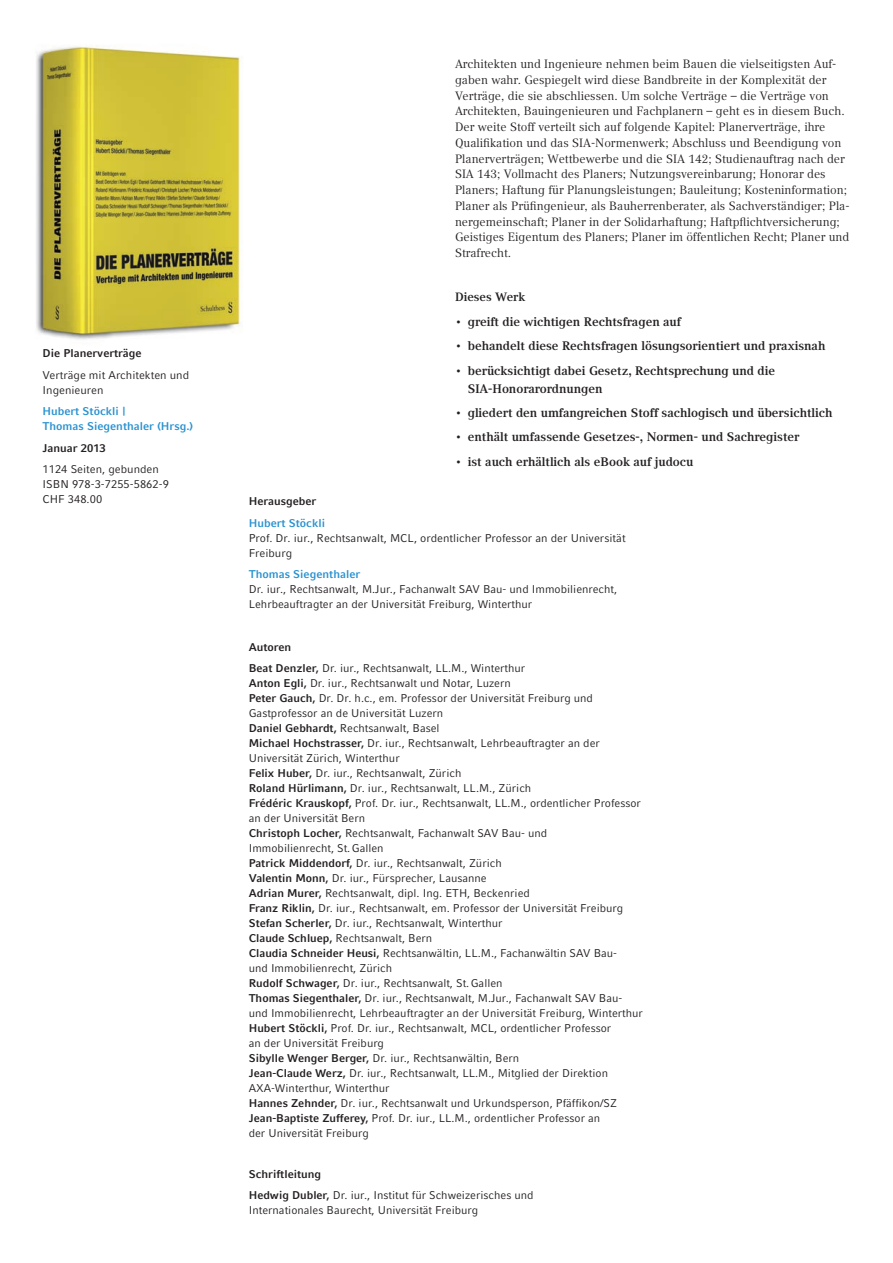
<style>
.page{position:relative;width:893px;height:1263px;background:#fff}
.page>*{position:absolute;margin:0;border:0;box-sizing:border-box;transform-origin:0 0}
.t1{font:700 12.3px/18px "Compatil Text LT";color:#231f20}
.t2{font:12px/15.8px "Compatil Text LT";color:#231f20}
.t3{font:700 12px "Compatil Text LT";color:#231f20}
.t4{font:11.25px/15px "Compatil Fact LT";color:#231f20}
.t5{font:700 11.25px/15px "Compatil Fact LT";color:#2a92d0}
.t6{font:700 11.25px "Compatil Fact LT";color:#231f20}
.s1{font-weight:700}
</style>
<div class="page">
<img style="left:36px;top:45px;width:205px;height:295px">
<p class="t6" style="left:43px;top:347px;width:101px">Die Planerverträge</p>
<p class="t4" style="left:43px;top:367px;width:148px">Verträge mit Architekten und<br>Ingenieuren</p>
<p class="t5" style="left:43px;top:404px;width:152px">Hubert Stöckli |<br>Thomas Siegenthaler (Hrsg.)</p>
<p class="t6" style="left:43px;top:441px;width:65px">Januar 2013</p>
<p class="t4" style="left:43px;top:461px;width:128px">1124 Seiten, gebunden<br>ISBN 978-3-7255-5862-9<br>CHF 348.00</p>
<p class="t2" style="left:455px;top:56px;width:396px">Architekten und Ingenieure nehmen beim Bauen die vielseitigsten Auf&shy;gaben wahr. Gespiegelt wird diese Bandbreite in der Komplexität der Verträge, die sie abschliessen. Um solche Verträge – die Verträge von Architekten, Bauingenieuren und Fachplanern – geht es in diesem Buch.<br>Der weite Stoff verteilt sich auf folgende Kapitel: Planerverträge, ihre Qualifikation und das SIA-Normenwerk; Abschluss und Beendigung von Planerverträgen; Wettbewerbe und die SIA 142; Studienauftrag nach der SIA 143; Vollmacht des Planers; Nutzungsvereinbarung; Honorar des Planers; Haftung für Planungsleistungen; Bauleitung; Kosteninformation; Planer als Prüfingenieur, als Bauherrenberater, als Sachverständiger; Pla&shy;nergemeinschaft; Planer in der Solidarhaftung; Haftpflichtversicherung; Geistiges Eigentum des Planers; Planer im öffentlichen Recht; Planer und Strafrecht.</p>
<p class="t3" style="left:455px;top:290px;width:72px">Dieses Werk</p>
<p class="t1" style="left:455px;top:313px;width:228px">• greift die wichtigen Rechtsfragen auf</p>
<p class="t1" style="left:455px;top:337px;width:372px">• behandelt diese Rechtsfragen lösungsorientiert und praxisnah</p>
<p class="t1" style="left:468px;top:361px;width:309px;text-indent:-13px">• berücksichtigt dabei Gesetz, Rechtsprechung und die<br>SIA-Honorarordnungen</p>
<p class="t1" style="left:455px;top:404px;width:379px">• gliedert den umfangreichen Stoff sachlogisch und übersichtlich</p>
<p class="t1" style="left:455px;top:428px;width:346px">• enthält umfassende Gesetzes-, Normen- und Sachregister</p>
<p class="t1" style="left:455px;top:452px;width:240px">• ist auch erhältlich als eBook auf judocu</p>
<p class="t6" style="left:249px;top:495px;width:69px">Herausgeber</p>
<p class="t5" style="left:249px;top:515px;width:78px">Hubert Stöckli</p>
<p class="t4" style="left:249px;top:530px;width:378px">Prof. Dr. iur., Rechtsanwalt, MCL, ordentlicher Professor an der Universität<br>Freiburg</p>
<p class="t5" style="left:249px;top:566px;width:113px">Thomas Siegenthaler</p>
<p class="t4" style="left:249px;top:581px;width:370px">Dr. iur., Rechtsanwalt, M.Jur., Fachanwalt SAV Bau- und Immobilienrecht,<br>Lehrbeauftragter an der Universität Freiburg, Winterthur</p>
<p class="t4" style="left:249px;top:636px;width:278px;line-height:21.5px"><span class="s1">Autoren<br>Beat Denzler,</span> Dr. iur., Rechtsanwalt, LL.M., Winterthur</p>
<p class="t4" style="left:249px;top:676px;width:396px"><span class="s1">Anton Egli,</span> Dr. iur., Rechtsanwalt und Notar, Luzern<br><span class="s1">Peter Gauch,</span> Dr. Dr. h.c., em. Professor der Universität Freiburg und Gastprofessor an de Universität Luzern<br><span class="s1">Daniel Gebhardt,</span> Rechtsanwalt, Basel<br><span class="s1">Michael Hochstrasser,</span> Dr. iur., Rechtsanwalt, Lehrbeauftragter an der Universität Zürich, Winterthur<br><span class="s1">Felix Huber,</span> Dr. iur., Rechtsanwalt, Zürich<br><span class="s1">Roland Hürlimann,</span> Dr. iur., Rechtsanwalt, LL.M., Zürich<br><span class="s1">Frédéric Krauskopf,</span> Prof. Dr. iur., Rechtsanwalt, LL.M., ordentlicher Professor an der Universität Bern<br><span class="s1">Christoph Locher,</span> Rechtsanwalt, Fachanwalt SAV Bau- und<br>Immobilienrecht, St.Gallen<br><span class="s1">Patrick Middendorf,</span> Dr. iur., Rechtsanwalt, Zürich<br><span class="s1">Valentin Monn,</span> Dr. iur., Fürsprecher, Lausanne<br><span class="s1">Adrian Murer,</span> Rechtsanwalt, dipl. Ing. ETH, Beckenried<br><span class="s1">Franz Riklin,</span> Dr. iur., Rechtsanwalt, em. Professor der Universität Freiburg <span class="s1">Stefan Scherler,</span> Dr. iur., Rechtsanwalt, Winterthur<br><span class="s1">Claude Schluep,</span> Rechtsanwalt, Bern<br><span class="s1">Claudia Schneider Heusi,</span> Rechtsanwältin, LL.M., Fachanwältin SAV Bau-<br>und Immobilienrecht, Zürich<br><span class="s1">Rudolf Schwager,</span> Dr. iur., Rechtsanwalt, St.Gallen<br><span class="s1">Thomas Siegenthaler,</span> Dr. iur., Rechtsanwalt, M.Jur., Fachanwalt SAV Bau&shy;und Immobilienrecht, Lehrbeauftragter an der Universität Freiburg, Winterthur <span class="s1">Hubert Stöckli,</span> Prof. Dr. iur., Rechtsanwalt, MCL, ordentlicher Professor<br>an der Universität Freiburg<br><span class="s1">Sibylle Wenger Berger,</span> Dr. iur., Rechtsanwältin, Bern<br><span class="s1">Jean-Claude Werz,</span> Dr. iur., Rechtsanwalt, LL.M., Mitglied der Direktion AXA-Winterthur, Winterthur<br><span class="s1">Hannes Zehnder,</span> Dr. iur., Rechtsanwalt und Urkundsperson, Pfäffikon/SZ <span class="s1">Jean-Baptiste Zufferey,</span> Prof. Dr. iur., LL.M., ordentlicher Professor an<br>der Universität Freiburg</p>
<p class="t4" style="left:249px;top:1163px;width:286px;line-height:21.5px"><span class="s1">Schriftleitung<br>Hedwig Dubler,</span> Dr. iur., Institut für Schweizerisches und</p>
<p class="t4" style="left:249px;top:1203px;width:231px">Internationales Baurecht, Universität Freiburg</p>
</div>
